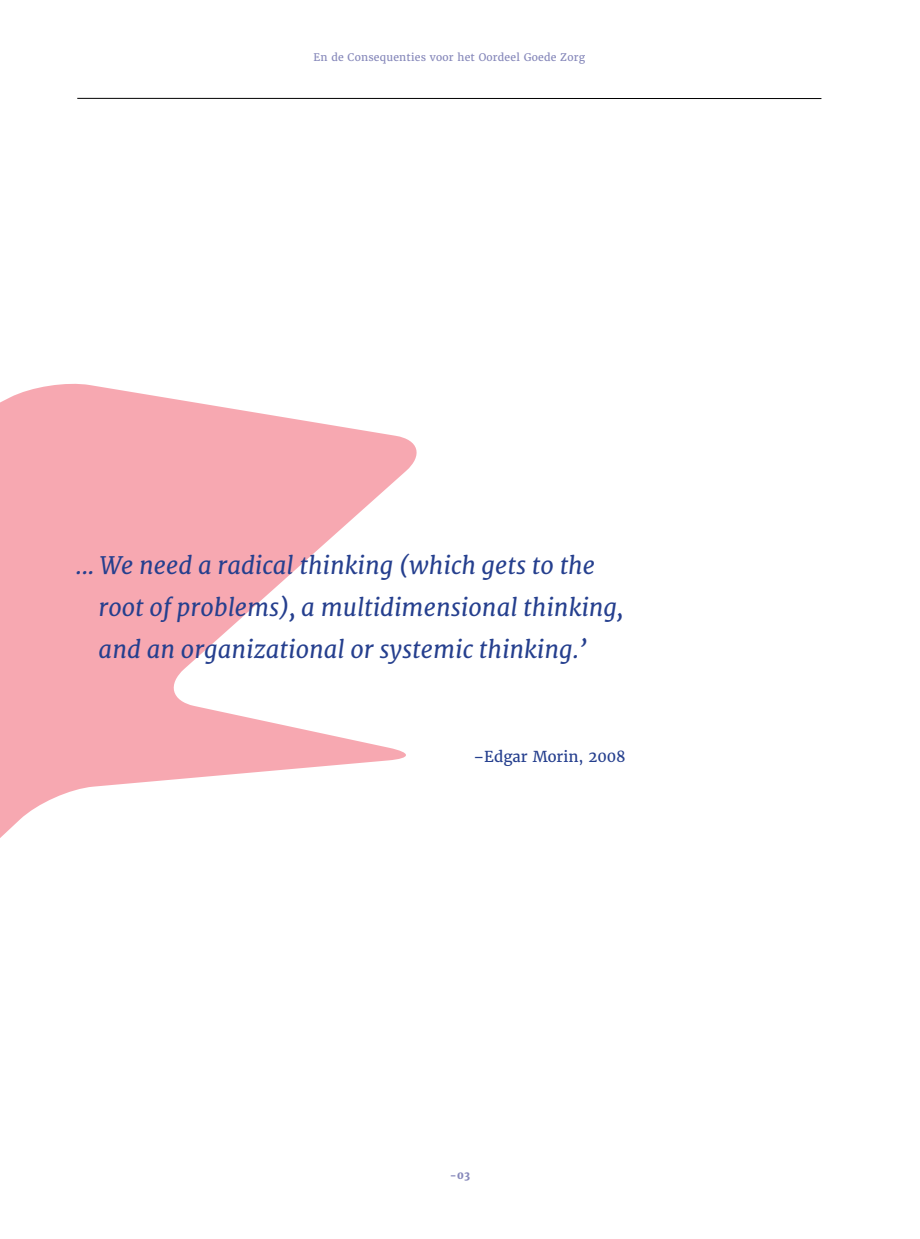
<style>
.page{position:relative;width:920px;height:1239px;background:#fff}
.page>*{position:absolute;margin:0;border:0;box-sizing:border-box;transform-origin:0 0}
.t1{font:italic 24px/42px "Merriweather";color:#253f8e}
.t2{font:15px "Merriweather";color:#253f8e}
.t3{font:10.5px "Merriweather";letter-spacing:.02em;color:#8688ba}
.Running_Headers_Page_Number{font:800 10.5px "Merriweather";color:#8688ba}
</style>
<div class="page">
<hr style="left:77px;top:98px;width:744px;height:1px;background:#000">
<svg style="left:0;top:383px;width:417px;height:455px;fill:#f7a8b1"></svg>
<p class="t3" style="left:313px;top:50px;width:273px">En de Consequenties voor het Oordeel Goede Zorg</p>
<p class="t1" style="left:99px;top:545px;width:526px;text-indent:-23px">... We need a radical thinking (which gets to the root of problems), a multidimensional thinking, and an organizational or systemic thinking.’</p>
<p class="t2" style="left:473px;top:747px;width:154px">–Edgar Morin, 2008</p>
<p class="Running_Headers_Page_Number" style="left:450px;top:1168px;width:22px">-03</p>
</div>
